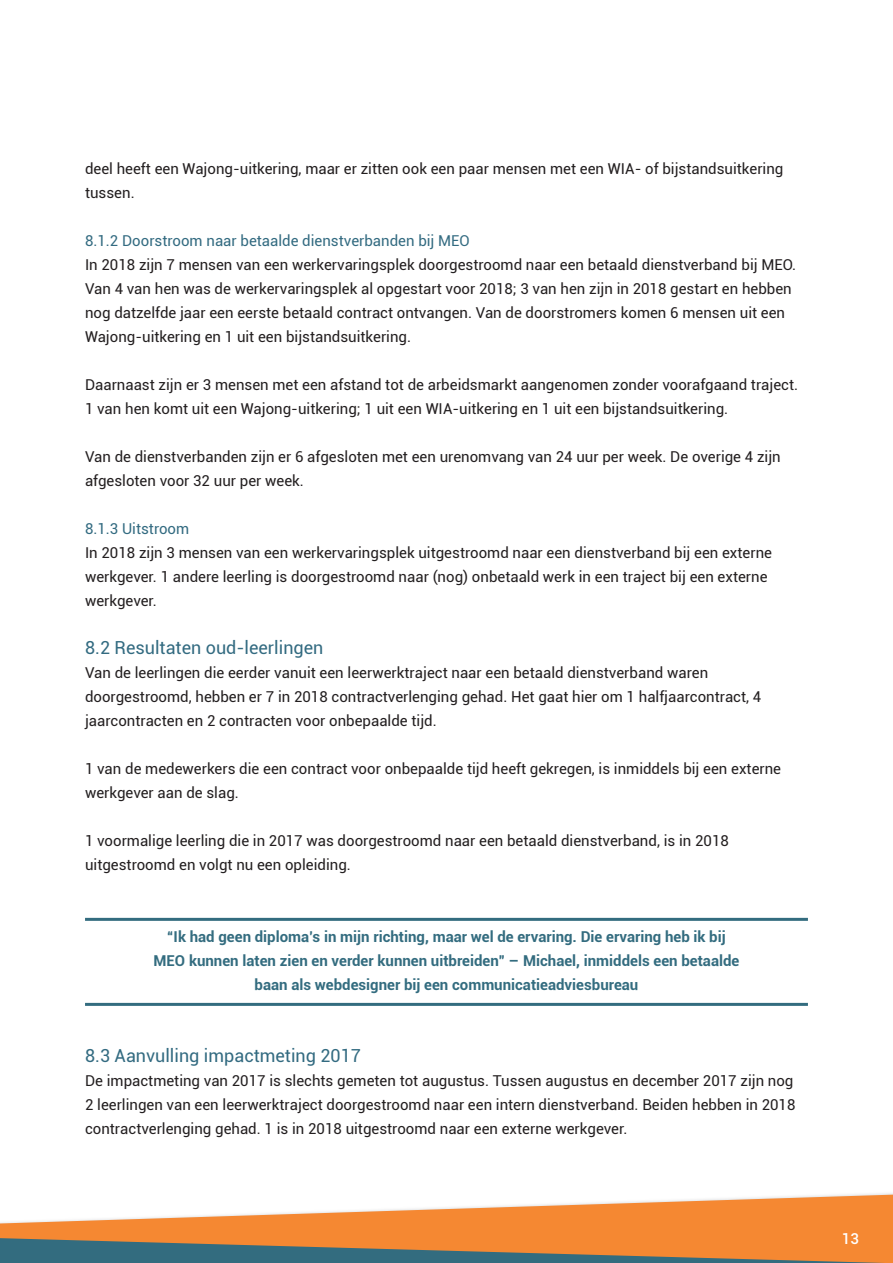
<style>
.page{position:relative;width:893px;height:1263px;background:#fff}
.page>*{position:absolute;margin:0;border:0;box-sizing:border-box;transform-origin:0 0}
.t1{font:18px "Roboto";color:#336b81}
.t2{font:15px/24px "Roboto";color:#231f20}
.t3{font:700 15px/24px "Roboto";color:#336c7f;text-align:center}
.t4{font:15px "Roboto";color:#336b81}
.t5{font:500 15px "Roboto";color:#fff}
</style>
<div class="page">
<svg style="left:0;top:1195px;width:893px;height:68px;fill:#f58832"></svg>
<svg style="left:0;top:1238px;width:885px;height:25px;background:#947958"></svg>
<hr style="left:85px;top:918px;width:723px;height:3px;background:#336c7f">
<hr style="left:85px;top:1003px;width:723px;height:3px;background:#336c7f">
<p class="t2" style="left:85px;top:156px;width:700px">deel heeft een Wajong-uitkering, maar er zitten ook een paar mensen met een WIA- of bijstandsuitkering tussen.</p>
<p class="t4" style="left:85px;top:230px;width:386px">8.1.2 Doorstroom naar betaalde dienstverbanden bij MEO</p>
<p class="t2" style="left:85px;top:252px;width:713px">In 2018 zijn 7 mensen van een werkervaringsplek doorgestroomd naar een betaald dienstverband bij MEO.<br>Van 4 van hen was de werkervaringsplek al opgestart voor 2018; 3 van hen zijn in 2018 gestart en hebben nog datzelfde jaar een eerste betaald contract ontvangen. Van de doorstromers komen 6 mensen uit een Wajong-uitkering en 1 uit een bijstandsuitkering.</p>
<p class="t2" style="left:85px;top:372px;width:715px">Daarnaast zijn er 3 mensen met een afstand tot de arbeidsmarkt aangenomen zonder voorafgaand traject.<br>1 van hen komt uit een Wajong-uitkering; 1 uit een WIA-uitkering en 1 uit een bijstandsuitkering.</p>
<p class="t2" style="left:85px;top:444px;width:697px">Van de dienstverbanden zijn er 6 afgesloten met een urenomvang van 24 uur per week. De overige 4 zijn afgesloten voor 32 uur per week.</p>
<p class="t4" style="left:85px;top:518px;width:106px">8.1.3 Uitstroom</p>
<p class="t2" style="left:85px;top:540px;width:688px">In 2018 zijn 3 mensen van een werkervaringsplek uitgestroomd naar een dienstverband bij een externe werkgever. 1 andere leerling is doorgestroomd naar (nog) onbetaald werk in een traject bij een externe werkgever.</p>
<p class="t1" style="left:85px;top:635px;width:240px">8.2 Resultaten oud-leerlingen</p>
<p class="t2" style="left:85px;top:660px;width:678px">Van de leerlingen die eerder vanuit een leerwerktraject naar een betaald dienstverband waren doorgestroomd, hebben er 7 in 2018 contractverlenging gehad. Het gaat hier om 1 halfjaarcontract, 4 jaarcontracten en 2 contracten voor onbepaalde tijd.</p>
<p class="t2" style="left:85px;top:756px;width:698px">1 van de medewerkers die een contract voor onbepaalde tijd heeft gekregen, is inmiddels bij een externe werkgever aan de slag.</p>
<p class="t2" style="left:85px;top:828px;width:645px">1 voormalige leerling die in 2017 was doorgestroomd naar een betaald dienstverband, is in 2018 uitgestroomd en volgt nu een opleiding.</p>
<p class="t3" style="left:154px;top:924px;width:587px">“Ik had geen diploma’s in mijn richting, maar wel de ervaring. Die ervaring heb ik bij<br>MEO kunnen laten zien en verder kunnen uitbreiden” – Michael, inmiddels een betaalde baan als webdesigner bij een communicatieadviesbureau</p>
<p class="t1" style="left:85px;top:1043px;width:277px">8.3 Aanvulling impactmeting 2017</p>
<p class="t2" style="left:85px;top:1068px;width:712px">De impactmeting van 2017 is slechts gemeten tot augustus. Tussen augustus en december 2017 zijn nog<br>2 leerlingen van een leerwerktraject doorgestroomd naar een intern dienstverband. Beiden hebben in 2018 contractverlenging gehad. 1 is in 2018 uitgestroomd naar een externe werkgever.</p>
<p class="t5" style="left:842px;top:1228px;width:19px">13</p>
</div>
